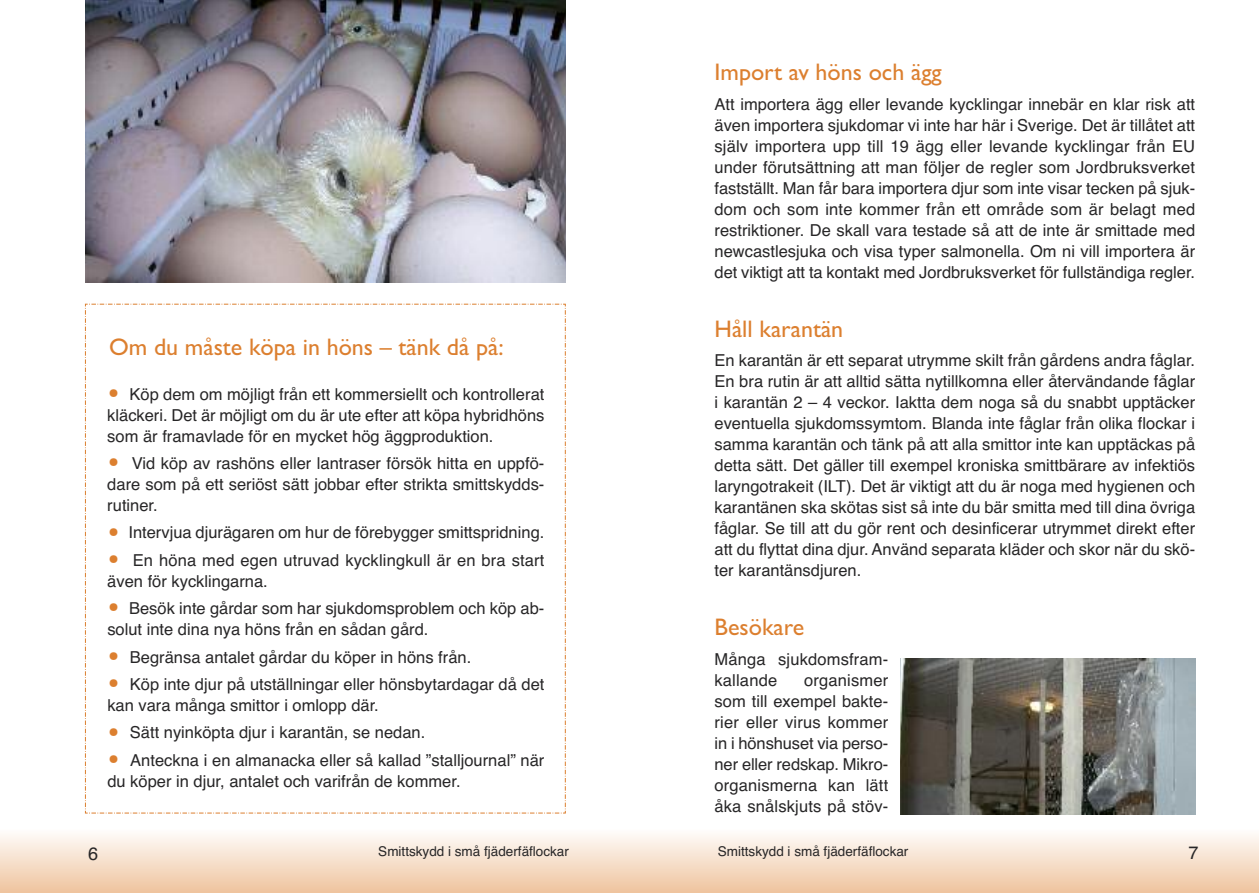
<style>
.page{position:relative;width:1259px;height:893px;background:#fff}
.page>*{position:absolute;margin:0;border:0;box-sizing:border-box;transform-origin:0 0}
.t1{font:24px "Gill Sans";color:#dc7f2f}
.t2{font:18px "Helvetica";color:#272627}
.t3{font:16.5px/21px "Helvetica";color:#272627;text-align:justify}
.t4{font:13.5px "Helvetica";color:#272627}
.s1{font-size:36px;color:#dc7f2f}
</style>
<div class="page">
<div style="left:0;top:829px;width:1259px;height:64px;background:linear-gradient(to bottom,#fffdfc,#efc49f)"></div>
<svg style="left:85px;top:303px;width:481px;height:511px"></svg>
<img style="left:85px;top:0;width:481px;height:282px">
<img style="left:900px;top:659px;width:295px;height:156px">
<h1 class="t1" style="left:109px;top:332px;width:396px">Om du måste köpa in höns – tänk då på:</h1>
<p class="t3" style="left:107px;top:383px;width:438px"><span class="s1">•</span> Köp dem om möjligt från ett kommersiellt och kontrollerat kläckeri. Det är möjligt om du är ute efter att köpa hybridhöns som är framavlade för en mycket hög äggproduktion.</p>
<p class="t3" style="left:107px;top:453px;width:438px"><span class="s1">•</span> Vid köp av rashöns eller lantraser försök hitta en uppfö&shy;dare som på ett seriöst sätt jobbar efter strikta smittskydds&shy;rutiner.</p>
<p class="t3" style="left:107px;top:522px;width:438px"><span class="s1">•</span> Intervjua djurägaren om hur de förebygger smittspridning.</p>
<p class="t3" style="left:107px;top:550px;width:438px"><span class="s1">•</span> En höna med egen utruvad kycklingkull är en bra start även för kycklingarna.</p>
<p class="t3" style="left:107px;top:598px;width:438px"><span class="s1">•</span> Besök inte gårdar som har sjukdomsproblem och köp ab&shy;solut inte dina nya höns från en sådan gård.</p>
<p class="t3" style="left:107px;top:646px;width:365px"><span class="s1">•</span> Begränsa antalet gårdar du köper in höns från.</p>
<p class="t3" style="left:107px;top:674px;width:438px"><span class="s1">•</span> Köp inte djur på utställningar eller hönsbytardagar då det kan vara många smittor i omlopp där.</p>
<p class="t3" style="left:107px;top:722px;width:319px"><span class="s1">•</span> Sätt nyinköpta djur i karantän, se nedan.</p>
<p class="t3" style="left:107px;top:749px;width:438px"><span class="s1">•</span> Anteckna i en almanacka eller så kallad ”stalljournal” när du köper in djur, antalet och varifrån de kommer.</p>
<h1 class="t1" style="left:714px;top:58px;width:229px">Import av höns och ägg</h1>
<p class="t3" style="left:714px;top:94px;width:482px">Att importera ägg eller levande kycklingar innebär en klar risk att även importera sjukdomar vi inte har här i Sverige. Det är tillåtet att själv importera upp till 19 ägg eller levande kycklingar från EU under förutsättning att man följer de regler som Jordbruksverket fastställt. Man får bara importera djur som inte visar tecken på sjuk&shy;dom och som inte kommer från ett område som är belagt med restriktioner. De skall vara testade så att de inte är smittade med newcastlesjuka och visa typer salmonella. Om ni vill importera är det viktigt att ta kontakt med Jordbruksverket för fullständiga regler.</p>
<h1 class="t1" style="left:714px;top:315px;width:130px">Håll karantän</h1>
<p class="t3" style="left:714px;top:350px;width:482px">En karantän är ett separat utrymme skilt från gårdens andra fåglar.<br>En bra rutin är att alltid sätta nytillkomna eller återvändande fåglar i karantän 2 – 4 veckor. Iaktta dem noga så du snabbt upptäcker eventuella sjukdomssymtom. Blanda inte fåglar från olika flockar i samma karantän och tänk på att alla smittor inte kan upptäckas på detta sätt. Det gäller till exempel kroniska smittbärare av infektiös laryngotrakeit (ILT). Det är viktigt att du är noga med hygienen och karantänen ska skötas sist så inte du bär smitta med till dina övriga fåglar. Se till att du gör rent och desinficerar utrymmet direkt efter att du flyttat dina djur. Använd separata kläder och skor när du skö&shy;ter karantänsdjuren.</p>
<h1 class="t1" style="left:714px;top:613px;width:91px">Besökare</h1>
<p class="t3" style="left:714px;top:649px;width:175px">Många sjukdomsfram&shy;kallande</p>
<p class="t3" style="left:714px;top:670px;width:175px;text-indent:90px">organismer som till exempel bakte&shy;rier eller virus kommer in i hönshuset via perso&shy;ner eller redskap. Mikro&shy;organismerna kan lätt åka snålskjuts på stöv-</p>
<p class="t2" style="left:88px;top:843px;width:12px">6</p>
<p class="t4" style="left:378px;top:843px;width:192px">Smittskydd i små fjäderfäflockar</p>
<p class="t4" style="left:718px;top:843px;width:192px">Smittskydd i små fjäderfäflockar</p>
<p class="t2" style="left:1188px;top:842px;width:12px">7</p>
</div>
